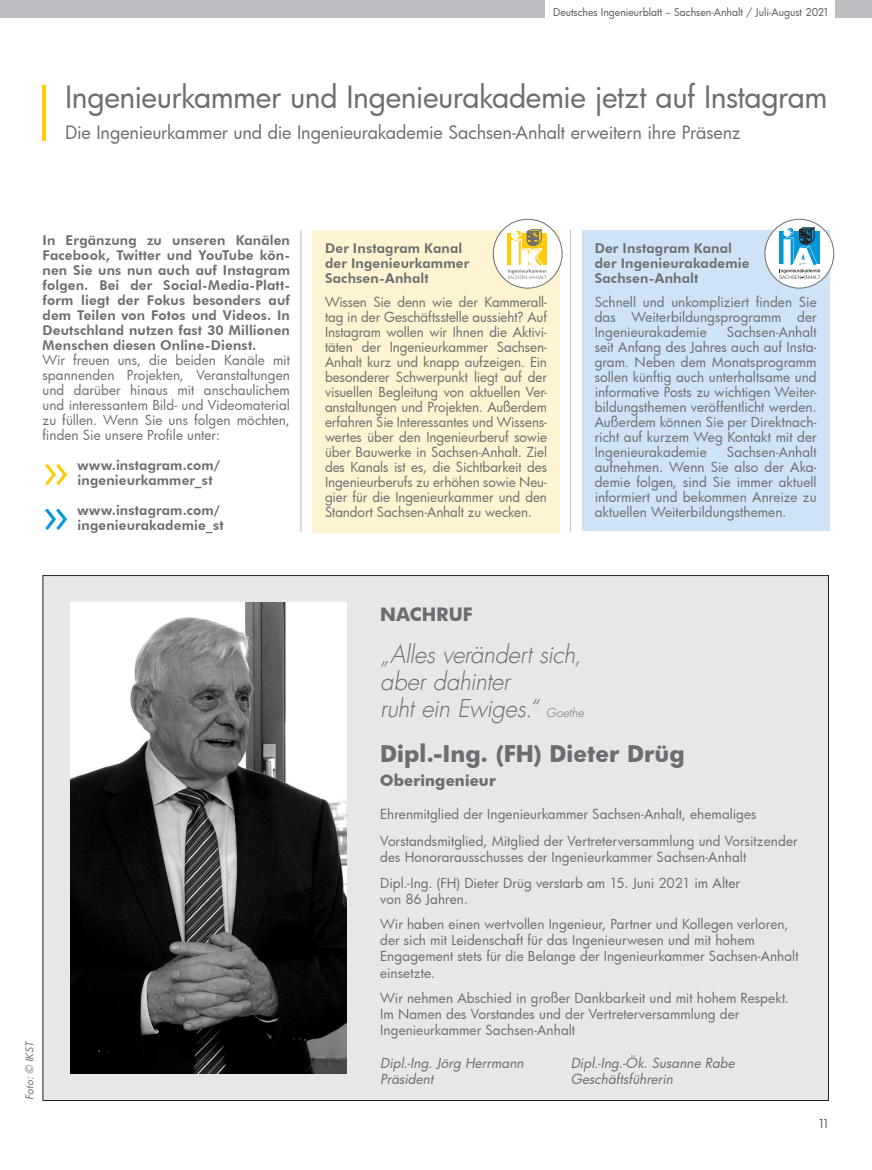
<style>
.page{position:relative;width:872px;height:1170px;background:#fff}
.page>*{position:absolute;margin:0;border:0;box-sizing:border-box;transform-origin:0 0}
.t1{font:30px "Futura Bk";letter-spacing:-.015em;color:#6c6d70}
.t2{font:italic 300 24px/27px "Futura LT";letter-spacing:-.015em;color:#6c6d70}
.t3{font:700 22.5px "Futura Bk";letter-spacing:.005em;color:#6c6d70}
.t4{font:18px "Futura Bk";letter-spacing:-.01em;color:#6c6d70}
.t5{font:700 18px "Futura Bk";letter-spacing:.005em;color:#6c6d70}
.t6{font:700 15px "Futura Bk";letter-spacing:.01em;color:#6c6d70}
.t7{font:13.5px/15px "Futura Bk";letter-spacing:.005em;color:#6c6d70}
.t8{font:800 13.5px/15px "Futura BT";letter-spacing:.015em;color:#6c6d70}
.t9{font:italic 13.5px "Futura Bk";letter-spacing:.005em;color:#6c6d70}
.t10{font:12px "Futura Bk";color:#57585a}
.t11{font:10.5px "Futura Bk";color:#57585a}
.t12{font:italic 10.5px "Futura Bk";color:#6c6d70}
.s1{font-size:12px}
</style>
<div class="page">
<div style="left:836px;top:0;width:36px;height:17px;background:#bcbdc0"></div>
<div style="left:0;top:0;width:544px;height:17px;background:#bcbdc0"></div>
<div style="left:43px;top:575px;width:785px;height:525px;background:#e6e7e9"></div>
<img style="left:70px;top:602px;width:277px;height:471px">
<hr style="left:43px;top:85px;width:3px;height:55px;background:#feca0a">
<div style="left:312px;top:230px;width:248px;height:302px;background:#fef3d2"></div>
<div style="left:582px;top:230px;width:247px;height:301px;background:#cee3f5"></div>
<div style="left:493px;top:219px;width:69px;height:69px;background:#fff;border-radius:50%"></div>
<svg style="left:508px;top:229px;width:39px;height:50px"></svg>
<div style="left:493px;top:219px;width:69px;height:69px;border:1px solid #6c6d70;border-radius:50%"></div>
<div style="left:765px;top:219px;width:68px;height:69px;background:#fff;border-radius:50%"></div>
<svg style="left:779px;top:227px;width:41px;height:52px"></svg>
<div style="left:764px;top:219px;width:70px;height:69px;border:1px solid #6c6d70;border-radius:50%"></div>
<svg style="left:45px;top:464px;width:22px;height:21px"></svg>
<svg style="left:45px;top:508px;width:22px;height:22px"></svg>
<hr style="left:300px;top:230px;width:1px;height:302px;background:#bcbdc0">
<hr style="left:570px;top:230px;width:1px;height:301px;background:#bcbdc0">
<p class="t11" style="left:553px;top:6px;width:278px">Deutsches Ingenieurblatt – Sachsen-Anhalt / Juli-August 2021</p>
<h1 class="t1" style="left:65px;top:76px;width:763px">Ingenieurkammer und Ingenieurakademie jetzt auf Instagram</h1>
<h3 class="t4" style="left:65px;top:121px;width:677px">Die Ingenieurkammer und die Ingenieurakademie Sachsen-Anhalt erweitern ihre Präsenz</h3>
<p class="t8" style="left:43px;top:232px;width:249px;text-align:justify">In Ergänzung zu unseren Kanälen Facebook, Twitter und YouTube kön&shy;nen Sie uns nun auch auf Instagram folgen. Bei der Social-Media-Platt&shy;form liegt der Fokus besonders auf dem Teilen von Fotos und Videos. In Deutschland nutzen fast 30 Millionen Menschen diesen Online-Dienst.</p>
<p class="t7" style="left:43px;top:352px;width:249px;text-align:justify">Wir freuen uns, die beiden Kanäle mit spannenden Projekten, Veranstaltungen und darüber hinaus mit anschaulichem und interessantem Bild- und Videomaterial zu füllen. Wenn Sie uns folgen möchten, finden Sie unsere Profile unter:</p>
<p class="t8" style="left:78px;top:457px;width:144px">www.instagram.com/ ingenieurkammer_st</p>
<p class="t8" style="left:78px;top:502px;width:148px">www.instagram.com/ ingenieurakademie_st</p>
<p class="t12" style="left:23px;top:1099px;width:60px;rotate:-90deg">Foto: © IKST</p>
<p class="t8" style="left:325px;top:241px;width:146px">Der Instagram Kanal der Ingenieurkammer<br>Sachsen-Anhalt</p>
<p class="t7" style="left:325px;top:294px;width:223px;text-align:justify">Wissen Sie denn wie der Kammerall&shy;tag in der Geschäftsstelle aussieht? Auf Instagram wollen wir Ihnen die Aktivi&shy;täten der Ingenieurkammer Sachsen-Anhalt kurz und knapp aufzeigen. Ein besonderer Schwerpunkt liegt auf der visuellen Begleitung von aktuellen Ver&shy;anstaltungen und Projekten. Außerdem erfahren Sie Interessantes und Wissens&shy;wertes über den Ingenieurberuf sowie über Bauwerke in Sachsen-Anhalt. Ziel des Kanals ist es, die Sichtbarkeit des Ingenieurberufs zu erhöhen sowie Neu&shy;gier für die Ingenieurkammer und den Standort Sachsen-Anhalt zu wecken.</p>
<p class="t8" style="left:594px;top:241px;width:156px">Der Instagram Kanal der Ingenieurakademie<br>Sachsen-Anhalt</p>
<p class="t7" style="left:594px;top:294px;width:223px;text-align:justify">Schnell und unkompliziert finden Sie das Weiterbildungsprogramm der Ingenieurakademie</p>
<p class="t7" style="left:594px;top:324px;width:223px;text-align:justify;text-indent:132px">Sachsen-Anhalt seit Anfang des Jahres auch auf Insta&shy;gram. Neben dem Monatsprogramm sollen künftig auch unterhaltsame und informative Posts zu wichtigen Weiter&shy;bildungsthemen veröffentlicht werden.<br>Außerdem können Sie per Direktnach&shy;richt auf kurzem Weg Kontakt mit der Ingenieurakademie</p>
<p class="t7" style="left:594px;top:444px;width:223px;text-align:justify;text-indent:132px">Sachsen-Anhalt aufnehmen. Wenn Sie also der Aka&shy;demie folgen, sind Sie immer aktuell informiert und bekommen Anreize zu aktuellen Weiterbildungsthemen.</p>
<h3 class="t5" style="left:380px;top:601px;width:94px">NACHRUF</h3>
<h2 class="t2" style="left:380px;top:641px;width:205px">„Alles verändert sich, aber dahinter<br>ruht ein Ewiges.“ <span class="s1">Goethe</span></h2>
<h3 class="t3" style="left:380px;top:737px;width:306px">Dipl.-Ing. (FH) Dieter Drüg</h3>
<p class="t6" style="left:380px;top:769px;width:117px">Oberingenieur</p>
<p class="t7" style="left:380px;top:800px;width:419px;line-height:27px">Ehrenmitglied der Ingenieurkammer Sachsen-Anhalt, ehemaliges<br>Vorstandsmitglied, Mitglied der Vertreterversammlung und Vorsitzender</p>
<p class="t7" style="left:380px;top:844px;width:367px;line-height:25.2px">des Honorarausschusses der Ingenieurkammer Sachsen-Anhalt<br>Dipl.-Ing. (FH) Dieter Drüg verstarb am 15. Juni 2021 im Alter</p>
<p class="t7" style="left:380px;top:885px;width:410px;line-height:25.2px">von 86 Jahren.<br>Wir haben einen wertvollen Ingenieur, Partner und Kollegen verloren,</p>
<p class="t7" style="left:380px;top:931px;width:420px;line-height:16.2px">der sich mit Leidenschaft für das Ingenieurwesen und mit hohem<br>Engagement stets für die Belange der Ingenieurkammer Sachsen-Anhalt einsetzte.</p>
<p class="t7" style="left:380px;top:989px;width:410px;line-height:16.2px">Wir nehmen Abschied in großer Dankbarkeit und mit hohem Respekt.<br>Im Namen des Vorstandes und der Vertreterversammlung der<br>Ingenieurkammer Sachsen-Anhalt</p>
<p class="t9" style="left:380px;top:1053px;width:145px">Dipl.-Ing. Jörg Herrmann</p>
<p class="t9" style="left:571px;top:1053px;width:166px">Dipl.-Ing.-Ök. Susanne Rabe</p>
<p class="t9" style="left:380px;top:1069px;width:55px">Präsident</p>
<p class="t9" style="left:571px;top:1069px;width:104px">Geschäftsführerin</p>
<p class="t10" style="left:817px;top:1114px;width:13px">11</p>
</div>
